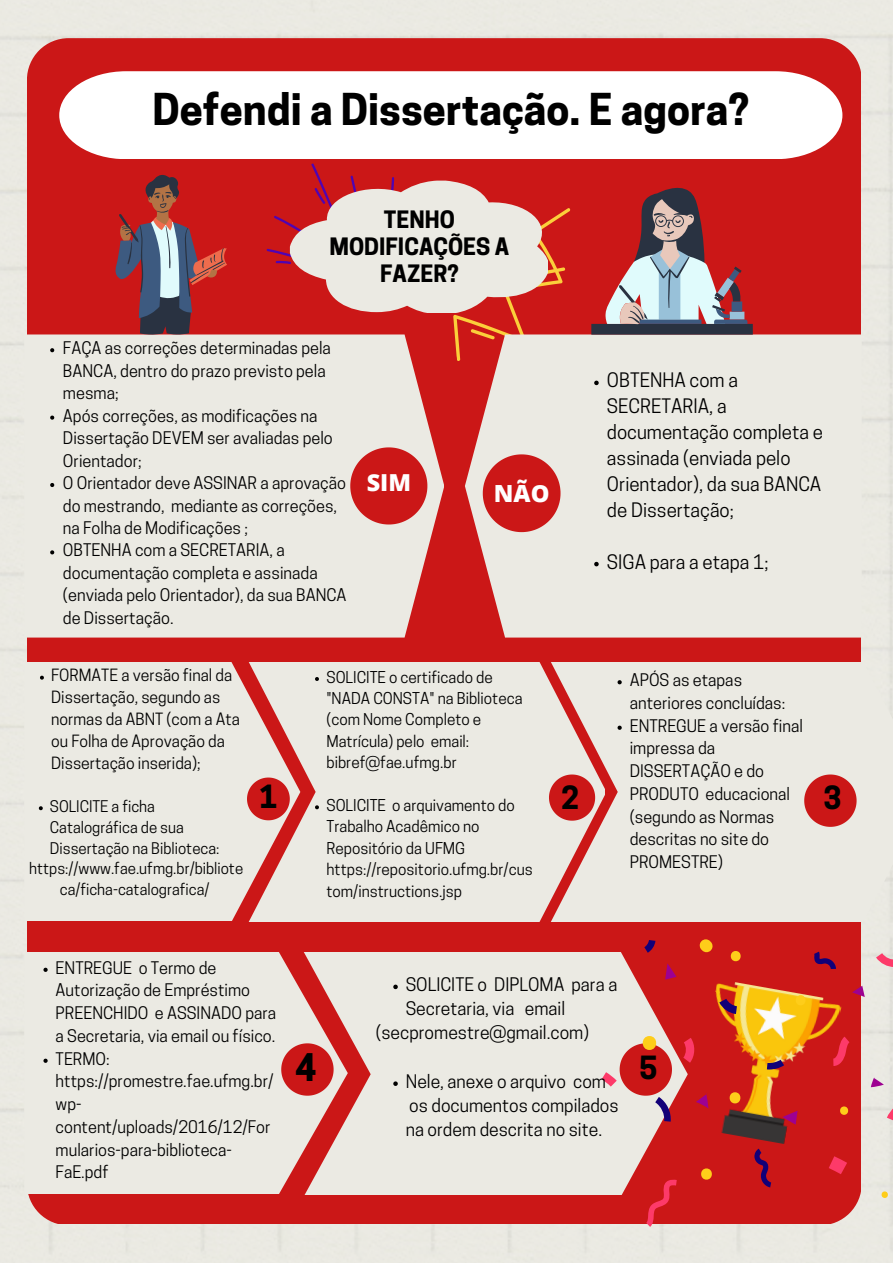
<style>
.page{position:relative;width:893px;height:1263px;background:#eae9e2}
.page>*{position:absolute;margin:0;border:0;box-sizing:border-box;transform-origin:0 0}
.t1{font:700 41.25px "Cooper Hewitt";color:#000}
.t2{font:700 35.7px "Cooper Hewitt";color:#000}
.t3{font:700 30px "Cooper Hewitt";color:#000}
.t4{font:800 23.62px "Open Sans";color:#fff}
.t5{font:800 23.4px "Open Sans";color:#fff}
.t6{font:700 22.5px/27px "Cooper Hewitt";color:#000;text-align:center}
.t7{font:18.75px/25.9px "Cooper Hewitt";color:#000}
.t8{font:17.55px/24.2px "Cooper Hewitt";color:#000}
.t9{font:16.35px/22.4px "Cooper Hewitt";color:#000}
.t10{font:16.27px/22.7px "Cooper Hewitt";color:#000}
.t11{font:15.9px/22px "Cooper Hewitt";color:#000}
.t12{font:15.38px/21.4px "Cooper Hewitt";color:#000}
.t13{font:15.15px "Cooper Hewitt";color:#000}
</style>
<div class="page">
<div style="left:27px;top:38px;width:833px;height:1185px;background:#cb1717"></div>
<svg style="left:59px;top:71px;width:783px;height:88px"></svg>
<div style="left:24px;top:334px;width:420px;height:303px;background:#ebeae3"></div>
<div style="left:465px;top:334px;width:396px;height:303px;background:#ebeae3"></div>
<svg style="left:483px;top:454px;width:77px;height:78px;background:#d14341"></svg>
<svg style="left:350px;top:447px;width:77px;height:77px;background:#d14342"></svg>
<svg style="left:115px;top:175px;width:112px;height:159px;background:#9c3e44"></svg>
<svg style="left:243px;top:138px;width:510px;height:223px;background:#d2807f"></svg>
<div style="left:24px;top:662px;width:225px;height:259px;background:#ebeae3"></div>
<div style="left:249px;top:662px;width:302px;height:259px;background:#ebeae3"></div>
<div style="left:551px;top:662px;width:342px;height:259px;background:#ebeae3"></div>
<svg style="left:247px;top:777px;width:43px;height:43px;background:#d14342"></svg>
<svg style="left:804px;top:774px;width:52px;height:53px;background:#d24543"></svg>
<svg style="left:549px;top:774px;width:46px;height:47px;background:#d24543"></svg>
<div style="left:24px;top:952px;width:280px;height:241px;background:#ebeae3"></div>
<svg style="left:304px;top:952px;width:384px;height:243px;background:#e6ccc6"></svg>
<svg style="left:281px;top:1043px;width:52px;height:53px;background:#d14543"></svg>
<img style="left:691px;top:979px;width:151px;height:171px">
<svg style="left:719px;top:999px;width:18px;height:15px"></svg>
<svg style="left:767px;top:1060px;width:17px;height:9px"></svg>
<svg style="left:754px;top:1148px;width:17px;height:39px"></svg>
<svg style="left:644px;top:940px;width:11px;height:13px"></svg>
<svg style="left:814px;top:952px;width:22px;height:17px"></svg>
<svg style="left:880px;top:1191px;width:9px;height:7px"></svg>
<svg style="left:699px;top:1168px;width:14px;height:11px"></svg>
<svg style="left:728px;top:1092px;width:14px;height:11px"></svg>
<svg style="left:794px;top:995px;width:13px;height:10px"></svg>
<svg style="left:838px;top:1106px;width:11px;height:9px"></svg>
<svg style="left:699px;top:939px;width:13px;height:13px"></svg>
<svg style="left:729px;top:951px;width:13px;height:10px"></svg>
<svg style="left:833px;top:1036px;width:16px;height:30px"></svg>
<svg style="left:876px;top:953px;width:17px;height:14px"></svg>
<svg style="left:887px;top:1107px;width:6px;height:13px"></svg>
<svg style="left:828px;top:1156px;width:19px;height:18px"></svg>
<svg style="left:601px;top:1036px;width:71px;height:85px;background:#da9490"></svg>
<svg style="left:683px;top:1038px;width:12px;height:25px"></svg>
<svg style="left:646px;top:1179px;width:31px;height:48px"></svg>
<svg style="left:871px;top:1077px;width:13px;height:10px"></svg>
<svg style="left:696px;top:1092px;width:12px;height:16px"></svg>
<svg style="left:852px;top:986px;width:12px;height:11px"></svg>
<svg style="left:665px;top:963px;width:11px;height:17px"></svg>
<svg style="left:782px;top:1111px;width:15px;height:14px"></svg>
<svg style="left:50px;top:348px;width:4px;height:4px"></svg>
<svg style="left:50px;top:416px;width:4px;height:4px"></svg>
<svg style="left:50px;top:483px;width:4px;height:4px"></svg>
<svg style="left:50px;top:550px;width:4px;height:4px"></svg>
<svg style="left:594px;top:381px;width:5px;height:4px"></svg>
<svg style="left:594px;top:562px;width:5px;height:4px"></svg>
<svg style="left:40px;top:676px;width:4px;height:4px"></svg>
<svg style="left:39px;top:806px;width:4px;height:4px"></svg>
<svg style="left:315px;top:677px;width:4px;height:4px"></svg>
<svg style="left:315px;top:805px;width:4px;height:4px"></svg>
<svg style="left:617px;top:680px;width:5px;height:4px"></svg>
<svg style="left:617px;top:726px;width:5px;height:4px"></svg>
<svg style="left:43px;top:968px;width:5px;height:4px"></svg>
<svg style="left:43px;top:1059px;width:5px;height:4px"></svg>
<svg style="left:393px;top:984px;width:5px;height:5px"></svg>
<svg style="left:393px;top:1081px;width:5px;height:5px"></svg>
<h1 class="t1" style="left:153px;top:94px;width:598px">Defendi a Dissertação. E agora?</h1>
<h3 class="t6" style="left:329px;top:209px;width:181px">TENHO<br>MODIFICAÇÕES A<br>FAZER?</h3>
<p class="t9" style="left:63px;top:339px;width:285px">FAÇA as correções determinadas pela<br>BANCA, dentro do prazo previsto pela mesma;<br>Após correções, as modificações na<br>Dissertação DEVEM ser avaliadas pelo<br>Orientador;<br>O Orientador deve ASSINAR a aprovação do mestrando, mediante as correções, na Folha de Modificações ;<br>OBTENHA com a SECRETARIA, a documentação completa e assinada (enviada pelo Orientador), da sua BANCA de Dissertação.</p>
<h3 class="t5" style="left:367px;top:466px;width:46px">SIM</h3>
<h3 class="t4" style="left:494px;top:477px;width:57px">NÃO</h3>
<p class="t7" style="left:607px;top:370px;width:218px">OBTENHA com a<br>SECRETARIA, a documentação completa e assinada (enviada pelo<br>Orientador), da sua BANCA de Dissertação;</p>
<p class="t7" style="left:607px;top:551px;width:163px">SIGA para a etapa 1;</p>
<p class="t11" style="left:51px;top:666px;width:190px">FORMATE a versão final da<br>Dissertação, segundo as normas da ABNT (com a Ata ou Folha de Aprovação da<br>Dissertação inserida);</p>
<p class="t13" style="left:50px;top:800px;width:107px">SOLICITE a ficha</p>
<p class="t13" style="left:50px;top:821px;width:135px">Catalográfica de sua</p>
<p class="t13" style="left:50px;top:842px;width:171px">Dissertação na Biblioteca:</p>
<p class="t13" style="left:29px;top:863px;width:215px">https://www.fae.ufmg.br/bibliote</p>
<p class="t13" style="left:60px;top:884px;width:151px">ca/ficha-catalografica/</p>
<p class="t12" style="left:326px;top:668px;width:198px">SOLICITE o certificado de "NADA CONSTA" na Biblioteca (com Nome Completo e<br>Matrícula) pelo email: bibref@fae.ufmg.br</p>
<p class="t12" style="left:326px;top:796px;width:208px">SOLICITE o arquivamento do<br>Trabalho Acadêmico no<br>Repositório da UFMG https://repositorio.ufmg.br/cus tom/instructions.jsp</p>
<p class="t10" style="left:630px;top:671px;width:175px">APÓS as etapas anteriores concluídas:<br>ENTREGUE a versão final impressa da<br>DISSERTAÇÃO e do<br>PRODUTO educacional (segundo as Normas descritas no site do<br>PROMESTRE)</p>
<h3 class="t3" style="left:259px;top:785px;width:20px">1</h3>
<h3 class="t3" style="left:561px;top:787px;width:20px">2</h3>
<h3 class="t3" style="left:823px;top:787px;width:20px">3</h3>
<p class="t10" style="left:56px;top:958px;width:222px">ENTREGUE o Termo de<br>Autorização de Empréstimo<br>PREENCHIDO e ASSINADO para a Secretaria, via email ou físico.<br>TERMO: https://promestre.fae.ufmg.br/ wp&shy;content/uploads/2016/12/For mularios-para-biblioteca-<br>FaE.pdf</p>
<p class="t8" style="left:406px;top:974px;width:213px">SOLICITE o DIPLOMA para a<br>Secretaria, via email</p>
<p class="t8" style="left:376px;top:1023px;width:215px">(secpromestre@gmail.com)</p>
<h2 class="t2" style="left:295px;top:1054px;width:23px">4</h2>
<h3 class="t3" style="left:639px;top:1056px;width:20px">5</h3>
<p class="t8" style="left:406px;top:1071px;width:214px">Nele, anexe o arquivo com os documentos compilados na ordem descrita no site.</p>
</div>
